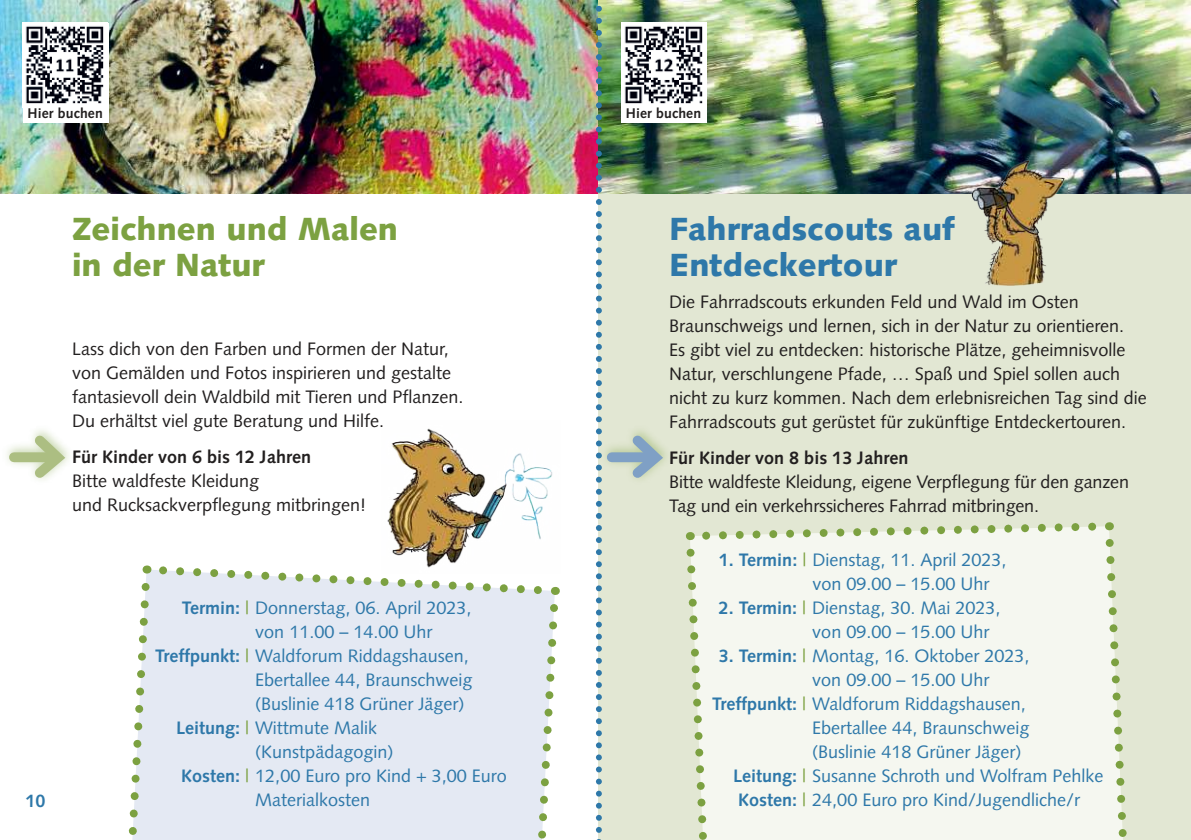
<style>
.page{position:relative;width:1191px;height:840px;background:#fff}
.page>*{position:absolute;margin:0;border:0;box-sizing:border-box;transform-origin:0 0}
.t1{font:900 32px/36px "Syntax";color:#2e78a9}
.t2{font:900 32px/36px "Syntax";color:#7ca141}
.t3{font:18px/24px "Syntax";color:#221f1f}
.t4{font:18px/24px "Syntax";color:#2e78a9}
.t5{font:700 18px "Syntax";color:#221f1f}
.t6{font:700 18px "Syntax";color:#2e78a9}
.t7{font:700 14px "Syntax";letter-spacing:.01em;color:#221f1f}
.s1{font-weight:700}
.s2{color:#7ca141}
</style>
<div class="page">
<div style="left:2px;top:424px;width:73px;height:60px;background:#7ca141;opacity:.45"></div>
<div style="left:14px;top:452px;width:36px;height:10px;background:#acbe82"></div>
<svg style="left:26px;top:426px;width:47px;height:58px"></svg>
<svg style="left:128px;top:565px;width:432px;height:275px;background:#e4e9f0"></svg>
<img style="left:0;top:0;width:596px;height:193px">
<div style="left:599px;top:0;width:592px;height:839px;background:#e2e7d3"></div>
<img style="left:602px;top:0;width:589px;height:193px">
<svg style="left:682px;top:522px;width:449px;height:318px;background:#f0f3e9"></svg>
<img style="left:596px;top:0;width:6px;height:840px">
<div style="left:599px;top:424px;width:74px;height:60px;background:#7ca141;opacity:.45"></div>
<div style="left:612px;top:452px;width:35px;height:10px;background:#7fa0c5"></div>
<svg style="left:623px;top:426px;width:47px;height:58px"></svg>
<img style="left:968px;top:156px;width:99px;height:130px">
<img style="left:382px;top:428px;width:178px;height:145px">
<div style="left:23px;top:23px;width:85px;height:99px;background:#fff"></div>
<img style="left:25px;top:26px;width:79px;height:78px">
<div style="left:621px;top:23px;width:85px;height:99px;background:#fff"></div>
<img style="left:624px;top:26px;width:79px;height:78px">
<p class="t7" style="left:28px;top:108px;width:77px">Hier buchen</p>
<p class="t7" style="left:626px;top:108px;width:77px">Hier buchen</p>
<h1 class="t2" style="left:72px;top:213px;width:328px">Zeichnen und Malen in der Natur</h1>
<h1 class="t1" style="left:669px;top:213px;width:287px">Fahrradscouts auf<br>Entdeckertour</h1>
<p class="t3" style="left:72px;top:338px;width:393px">Lass dich von den Farben und Formen der Natur, von Gemälden und Fotos inspirieren und gestalte fantasievoll dein Waldbild mit Tieren und Pflanzen.<br>Du erhältst viel gute Beratung und Hilfe.</p>
<p class="t5" style="left:72px;top:449px;width:241px">Für Kinder von 6 bis 12 Jahren</p>
<p class="t3" style="left:72px;top:470px;width:296px">Bitte waldfeste Kleidung<br>und Rucksackverpflegung mitbringen!</p>
<p class="t6" style="left:25px;top:793px;width:22px">10</p>
<p class="t4" style="left:182px;top:597px;width:291px"><span class="s1">Termin:</span> <span class="s2">|</span> Donnerstag, 06. April 2023,</p>
<p class="t4" style="left:255px;top:621px;width:179px">von 11.00 – 14.00 Uhr</p>
<p class="t4" style="left:155px;top:645px;width:315px"><span class="s1">Treffpunkt:</span> <span class="s2">|</span> Waldforum Riddagshausen,</p>
<p class="t4" style="left:255px;top:669px;width:219px">Ebertallee 44, Braunschweig</p>
<p class="t4" style="left:255px;top:693px;width:211px">(Buslinie 418 Grüner Jäger)</p>
<p class="t4" style="left:176px;top:717px;width:202px"><span class="s1">Leitung:</span> <span class="s2">|</span> Wittmute Malik</p>
<p class="t4" style="left:255px;top:741px;width:140px">(Kunstpädagogin)</p>
<p class="t4" style="left:181px;top:765px;width:327px"><span class="s1">Kosten:</span> <span class="s2">|</span> 12,00 Euro pro Kind + 3,00 Euro</p>
<p class="t4" style="left:255px;top:789px;width:116px">Materialkosten</p>
<p class="t3" style="left:669px;top:291px;width:479px">Die Fahrradscouts erkunden Feld und Wald im Osten Braunschweigs und lernen, sich in der Natur zu orientieren.<br>Es gibt viel zu entdecken: historische Plätze, geheimnisvolle Natur, verschlungene Pfade, … Spaß und Spiel sollen auch nicht zu kurz kommen. Nach dem erlebnisreichen Tag sind die Fahrradscouts gut gerüstet für zukünftige Entdeckertouren.</p>
<p class="t5" style="left:669px;top:450px;width:241px">Für Kinder von 8 bis 13 Jahren</p>
<p class="t3" style="left:669px;top:471px;width:461px">Bitte waldfeste Kleidung, eigene Verpflegung für den ganzen<br>Tag und ein verkehrssicheres Fahrrad mitbringen.</p>
<p class="t4" style="left:812px;top:548px;width:196px;text-indent:-93px"><span class="s1">1. Termin:</span> <span class="s2">|</span> Dienstag, 11. April 2023, von 09.00 – 15.00 Uhr</p>
<p class="t4" style="left:812px;top:596px;width:190px;text-indent:-93px"><span class="s1">2. Termin:</span> <span class="s2">|</span> Dienstag, 30. Mai 2023, von 09.00 – 15.00 Uhr</p>
<p class="t4" style="left:719px;top:644px;width:312px"><span class="s1">3. Termin:</span> <span class="s2">|</span> Montag, 16. Oktober 2023,</p>
<p class="t4" style="left:812px;top:668px;width:179px">von 09.00 – 15.00 Uhr</p>
<p class="t4" style="left:712px;top:692px;width:315px"><span class="s1">Treffpunkt:</span> <span class="s2">|</span> Waldforum Riddagshausen,</p>
<p class="t4" style="left:812px;top:716px;width:219px">Ebertallee 44, Braunschweig</p>
<p class="t4" style="left:812px;top:740px;width:211px">(Buslinie 418 Grüner Jäger)</p>
<p class="t4" style="left:733px;top:764px;width:372px"><span class="s1">Leitung:</span> <span class="s2">|</span> Susanne Schroth und Wolfram Pehlke</p>
<p class="t4" style="left:738px;top:788px;width:343px"><span class="s1">Kosten:</span> <span class="s2">|</span> 24,00 Euro pro Kind/Jugendliche/r</p>
</div>
